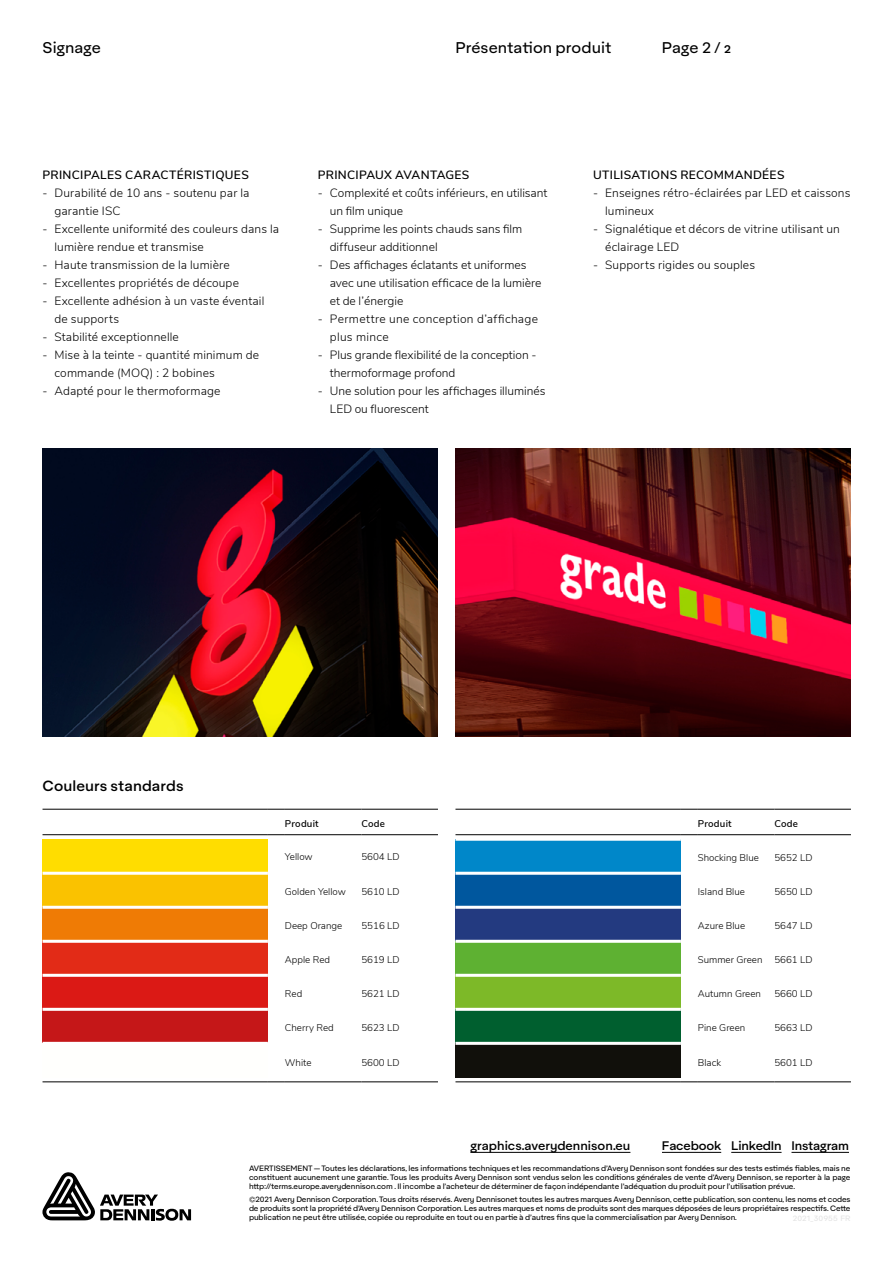
<style>
.page{position:relative;width:893px;height:1263px;background:#fff}
.page>*{position:absolute;margin:0;border:0;box-sizing:border-box;transform-origin:0 0}
.t1{font:15px "Aktifo A";letter-spacing:.005em;color:#000}
.t2{font:500 14.25px "Aktifo A";letter-spacing:.005em;color:#000}
.t3{font:300 12px/18px "Nunito Sans";letter-spacing:.01em;color:#000}
.t4{font:600 12px "Nunito Sans";letter-spacing:.025em;color:#000}
.t5{font:500 12px "Aktifo A";letter-spacing:-.015em;color:#000}
.t6{font:300 12px/18px "Nunito Sans";letter-spacing:.03em;color:#000}
.t7{font:300 9.75px "Nunito Sans";color:#000}
.t8{font:600 9.75px "Nunito Sans";letter-spacing:.02em;color:#000}
.t9{font:7.5px/9px "Aktifo A";letter-spacing:-.01em;color:#000;text-align:justify}
</style>
<div class="page">
<svg style="left:42px;top:1172px;width:149px;height:49px"></svg>
<hr style="left:470px;top:1152px;width:160px;height:1px;background:#000">
<hr style="left:662px;top:1152px;width:59px;height:1px;background:#000">
<hr style="left:731px;top:1152px;width:51px;height:1px;background:#000">
<hr style="left:791px;top:1152px;width:58px;height:1px;background:#000">
<div style="left:455px;top:839px;width:226px;height:34px;background:#0087c9"></div>
<div style="left:455px;top:873px;width:226px;height:34px;background:#00579e"></div>
<div style="left:455px;top:907px;width:226px;height:34px;background:#233a80"></div>
<div style="left:455px;top:941px;width:226px;height:34px;background:#5eb132"></div>
<div style="left:455px;top:975px;width:226px;height:34px;background:#7db928"></div>
<div style="left:455px;top:1009px;width:226px;height:34px;background:#005f2f"></div>
<div style="left:455px;top:1043px;width:226px;height:34px;background:#11100b"></div>
<hr style="left:455px;top:809px;width:226px;height:1px;background:#000">
<svg style="left:681px;top:809px;width:17px;height:1px"></svg>
<hr style="left:698px;top:809px;width:76px;height:1px;background:#000">
<hr style="left:774px;top:809px;width:77px;height:1px;background:#000">
<hr style="left:455px;top:834px;width:226px;height:1px;background:#000">
<svg style="left:681px;top:834px;width:17px;height:1px"></svg>
<hr style="left:698px;top:834px;width:76px;height:1px;background:#000">
<hr style="left:774px;top:834px;width:77px;height:1px;background:#000">
<hr style="left:455px;top:1081px;width:226px;height:1px;background:#000">
<svg style="left:681px;top:1081px;width:17px;height:1px"></svg>
<hr style="left:698px;top:1081px;width:76px;height:1px;background:#000">
<hr style="left:774px;top:1081px;width:77px;height:1px;background:#000">
<hr style="left:455px;top:838px;width:226px;height:3px;background:#fff">
<hr style="left:455px;top:872px;width:226px;height:3px;background:#fff">
<hr style="left:455px;top:906px;width:226px;height:3px;background:#fff">
<hr style="left:455px;top:940px;width:226px;height:3px;background:#fff">
<hr style="left:455px;top:974px;width:226px;height:3px;background:#fff">
<hr style="left:455px;top:1008px;width:226px;height:3px;background:#fff">
<hr style="left:455px;top:1042px;width:226px;height:3px;background:#fff">
<div style="left:43px;top:839px;width:225px;height:34px;background:#fd0"></div>
<div style="left:43px;top:873px;width:225px;height:34px;background:#fac200"></div>
<div style="left:43px;top:907px;width:225px;height:34px;background:#ef7b05"></div>
<div style="left:43px;top:941px;width:225px;height:34px;background:#e22b17"></div>
<div style="left:43px;top:975px;width:225px;height:34px;background:#db1915"></div>
<div style="left:43px;top:1009px;width:225px;height:34px;background:#c51718"></div>
<hr style="left:43px;top:809px;width:225px;height:1px;background:#000">
<svg style="left:268px;top:809px;width:17px;height:1px"></svg>
<hr style="left:285px;top:809px;width:76px;height:1px;background:#000">
<hr style="left:361px;top:809px;width:77px;height:1px;background:#000">
<hr style="left:43px;top:834px;width:225px;height:1px;background:#000">
<svg style="left:268px;top:834px;width:17px;height:1px"></svg>
<hr style="left:285px;top:834px;width:76px;height:1px;background:#000">
<hr style="left:361px;top:834px;width:77px;height:1px;background:#000">
<hr style="left:43px;top:1081px;width:225px;height:1px;background:#000">
<svg style="left:268px;top:1081px;width:17px;height:1px"></svg>
<hr style="left:285px;top:1081px;width:76px;height:1px;background:#000">
<hr style="left:361px;top:1081px;width:77px;height:1px;background:#000">
<hr style="left:43px;top:872px;width:225px;height:3px;background:#fff">
<hr style="left:43px;top:906px;width:225px;height:3px;background:#fff">
<hr style="left:43px;top:940px;width:225px;height:3px;background:#fff">
<hr style="left:43px;top:974px;width:225px;height:3px;background:#fff">
<hr style="left:43px;top:1008px;width:225px;height:3px;background:#fff">
<hr style="left:43px;top:1042px;width:225px;height:3px;background:#fff">
<img style="left:42px;top:449px;width:395px;height:288px">
<img style="left:455px;top:449px;width:395px;height:288px">
<h1 class="t1" style="left:43px;top:38px;width:60px">Signage</h1>
<h1 class="t1" style="left:455px;top:38px;width:157px">Présentation produit</h1>
<h1 class="t1" style="left:662px;top:38px;width:71px">Page 2 / 2</h1>
<h3 class="t4" style="left:42px;top:166px;width:208px">PRINCIPALES CARACTÉRISTIQUES</h3>
<h3 class="t3" style="left:54px;top:183px;width:196px;text-indent:-12px">- Durabilité de 10 ans - soutenu par la garantie ISC</h3>
<h3 class="t3" style="left:54px;top:219px;width:226px;text-indent:-12px">- Excellente uniformité des couleurs dans la lumière rendue et transmise</h3>
<h3 class="t3" style="left:42px;top:255px;width:189px">- Haute transmission de la lumière</h3>
<h3 class="t3" style="left:42px;top:273px;width:198px">- Excellentes propriétés de découpe</h3>
<h3 class="t3" style="left:54px;top:291px;width:211px;text-indent:-12px">- Excellente adhésion à un vaste éventail de supports</h3>
<h3 class="t3" style="left:42px;top:327px;width:138px">- Stabilité exceptionnelle</h3>
<h3 class="t3" style="left:54px;top:345px;width:206px;text-indent:-12px">- Mise à la teinte - quantité minimum de commande (MOQ) : 2 bobines</h3>
<h3 class="t3" style="left:42px;top:381px;width:180px">- Adapté pour le thermoformage</h3>
<h3 class="t4" style="left:318px;top:166px;width:153px">PRINCIPAUX AVANTAGES</h3>
<h3 class="t3" style="left:330px;top:183px;width:219px;text-indent:-12px">- Complexité et coûts inférieurs, en utilisant un film unique</h3>
<h3 class="t3" style="left:330px;top:219px;width:194px;text-indent:-12px">- Supprime les points chauds sans film diffuseur additionnel</h3>
<h3 class="t3" style="left:330px;top:255px;width:213px;text-indent:-12px">- Des affichages éclatants et uniformes avec une utilisation efficace de la lumière et de l’énergie</h3>
<h3 class="t6" style="left:330px;top:309px;width:210px;text-indent:-12px">- Permettre une conception d’affichage plus mince</h3>
<h3 class="t3" style="left:330px;top:345px;width:208px;text-indent:-12px">- Plus grande flexibilité de la conception - thermoformage profond</h3>
<h3 class="t3" style="left:330px;top:381px;width:217px;text-indent:-12px">- Une solution pour les affichages illuminés<br>LED ou fluorescent</h3>
<h3 class="t4" style="left:593px;top:166px;width:193px">UTILISATIONS RECOMMANDÉES</h3>
<h3 class="t3" style="left:605px;top:183px;width:247px;text-indent:-12px">- Enseignes rétro-éclairées par LED et caissons lumineux</h3>
<h3 class="t3" style="left:605px;top:219px;width:236px;text-indent:-12px">- Signalétique et décors de vitrine utilisant un éclairage LED</h3>
<h3 class="t3" style="left:593px;top:255px;width:164px">- Supports rigides ou souples</h3>
<h2 class="t2" style="left:43px;top:776px;width:143px">Couleurs standards</h2>
<h3 class="t8" style="left:285px;top:816px;width:35px">Produit</h3>
<h3 class="t8" style="left:361px;top:816px;width:25px">Code</h3>
<h3 class="t7" style="left:285px;top:850px;width:29px">Yellow</h3>
<h3 class="t7" style="left:361px;top:850px;width:40px">5604 LD</h3>
<h3 class="t7" style="left:285px;top:885px;width:63px">Golden Yellow</h3>
<h3 class="t7" style="left:361px;top:885px;width:40px">5610 LD</h3>
<h3 class="t7" style="left:285px;top:919px;width:59px">Deep Orange</h3>
<h3 class="t7" style="left:361px;top:919px;width:40px">5516 LD</h3>
<h3 class="t7" style="left:285px;top:953px;width:47px">Apple Red</h3>
<h3 class="t7" style="left:361px;top:953px;width:40px">5619 LD</h3>
<h3 class="t7" style="left:285px;top:987px;width:19px">Red</h3>
<h3 class="t7" style="left:361px;top:987px;width:40px">5621 LD</h3>
<h3 class="t7" style="left:285px;top:1021px;width:50px">Cherry Red</h3>
<h3 class="t7" style="left:361px;top:1021px;width:40px">5623 LD</h3>
<h3 class="t7" style="left:285px;top:1055px;width:28px">White</h3>
<h3 class="t7" style="left:361px;top:1055px;width:40px">5600 LD</h3>
<h3 class="t8" style="left:698px;top:816px;width:35px">Produit</h3>
<h3 class="t8" style="left:774px;top:816px;width:25px">Code</h3>
<h3 class="t7" style="left:698px;top:851px;width:62px">Shocking Blue</h3>
<h3 class="t7" style="left:774px;top:851px;width:40px">5652 LD</h3>
<h3 class="t7" style="left:698px;top:885px;width:49px">Island Blue</h3>
<h3 class="t7" style="left:774px;top:885px;width:40px">5650 LD</h3>
<h3 class="t7" style="left:698px;top:919px;width:49px">Azure Blue</h3>
<h3 class="t7" style="left:774px;top:919px;width:40px">5647 LD</h3>
<h3 class="t7" style="left:698px;top:953px;width:116px">Summer Green 5661 LD</h3>
<h3 class="t7" style="left:698px;top:987px;width:65px">Autumn Green</h3>
<h3 class="t7" style="left:774px;top:987px;width:40px">5660 LD</h3>
<h3 class="t7" style="left:698px;top:1021px;width:49px">Pine Green</h3>
<h3 class="t7" style="left:774px;top:1021px;width:40px">5663 LD</h3>
<h3 class="t7" style="left:698px;top:1055px;width:25px">Black</h3>
<h3 class="t7" style="left:774px;top:1055px;width:40px">5601 LD</h3>
<h3 class="t5" style="left:470px;top:1138px;width:162px">graphics.averydennison.eu</h3>
<h3 class="t5" style="left:662px;top:1138px;width:189px">Facebook LinkedIn Instagram</h3>
<p class="t9" style="left:249px;top:1164px;width:603px">AVERTISSEMENT — Toutes les déclarations, les informations techniques et les recommandations d’Avery Dennison sont fondées sur des tests estimés fiables, mais ne constituent aucunement une garantie. Tous les produits Avery Dennison sont vendus selon les conditions générales de vente d’Avery Dennison, se reporter à la page http://terms.europe.averydennison.com . Il incombe a l’acheteur de déterminer de façon indépendante l’adéquation du produit pour l’utilisation prévue.</p>
<p class="t9" style="left:249px;top:1195px;width:603px">©2021 Avery Dennison Corporation. Tous droits réservés. Avery Dennisonet toutes les autres marques Avery Dennison, cette publication, son contenu, les noms et codes de produits sont la propriété d’Avery Dennison Corporation. Les autres marques et noms de produits sont des marques déposées de leurs propriétaires respectifs. Cette publication ne peut être utilisée, copiée ou reproduite en tout ou en partie à d’autres fins que la commercialisation par Avery Dennison.</p>
</div>
